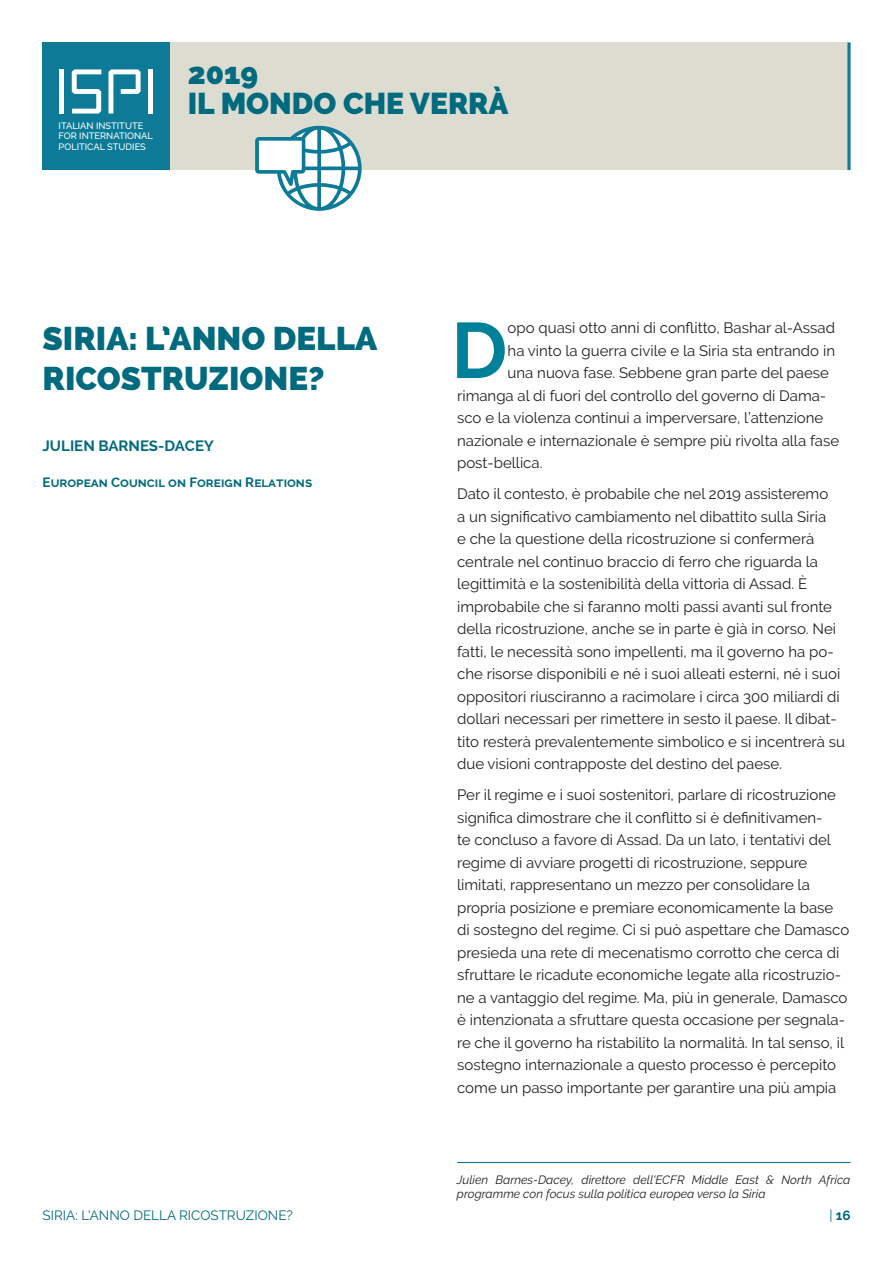
<style>
.page{position:relative;width:893px;height:1263px;background:#fff}
.page>*{position:absolute;margin:0;border:0;box-sizing:border-box;transform-origin:0 0}
.t1{font:700 78.45px "Raleway";color:#008099}
.t2{font:800 33px/39.6px "Raleway";color:#006a7e}
.t3{font:900 30px/30px "Raleway";color:#006a7e}
.t4{font:15px/22.5px "Raleway";color:#231f20}
.t5{font:700 15px "Raleway";color:#006a7e}
.t6{font:700 13.5px "Raleway";color:#006a7e}
.t7{font:13.5px "Raleway";color:#006a7e}
.t8{font:italic 12px/14.4px "Raleway";color:#231f20}
.t9{font:500 9.3px/10.5px "Raleway";color:#fff}
.s1{font-weight:400}
</style>
<div class="page">
<div style="left:170px;top:43px;width:681px;height:127px;background:#dcdcd1"></div>
<div style="left:43px;top:43px;width:127px;height:127px;background:#0d7b97"></div>
<div style="left:148px;top:69px;width:5px;height:45px;background:#fff"></div>
<svg style="left:108px;top:69px;width:33px;height:45px"></svg>
<hr style="left:60px;top:69px;width:4px;height:45px;background:#fff">
<svg style="left:72px;top:69px;width:29px;height:45px"></svg>
<svg style="left:255px;top:125px;width:107px;height:86px"></svg>
<hr style="left:847px;top:43px;width:3px;height:127px;background:#0d7b97">
<hr style="left:457px;top:1162px;width:394px;height:1px;background:#0d7b97">
<p class="t9" style="left:59px;top:120px;width:96px">ITALIAN INSTITUTE<br>FOR INTERNATIONAL<br>POLITICAL STUDIES</p>
<h3 class="t3" style="left:188px;top:58px;width:322px">2019<br>IL MONDO CHE VERRÀ</h3>
<h2 class="t2" style="left:43px;top:319px;width:336px">SIRIA: L’ANNO DELLA<br>RICOSTRUZIONE?</h2>
<p class="t5" style="left:43px;top:437px;width:173px">JULIEN BARNES-DACEY</p>
<p class="t6" style="left:43px;top:474px;width:271px">European Council on Foreign Relations</p>
<h1 class="t1" style="left:451px;top:306px;width:58px">D</h1>
<p class="t4" style="left:508px;top:316px;width:329px">opo quasi otto anni di conflitto, Bashar al-Assad</p>
<p class="t4" style="left:508px;top:339px;width:329px">ha vinto la guerra civile e la Siria sta entrando in</p>
<p class="t4" style="left:508px;top:361px;width:323px">una nuova fase. Sebbene gran parte del paese</p>
<p class="t4" style="left:457px;top:384px;width:371px">rimanga al di fuori del controllo del governo di Dama-</p>
<p class="t4" style="left:457px;top:406px;width:368px">sco e la violenza continui a imperversare, l’attenzione</p>
<p class="t4" style="left:457px;top:429px;width:383px">nazionale e internazionale è sempre più rivolta alla fase</p>
<p class="t4" style="left:457px;top:451px;width:87px">post-bellica.</p>
<p class="t4" style="left:457px;top:482px;width:389px">Dato il contesto, è probabile che nel 2019 assisteremo<br>a un significativo cambiamento nel dibattito sulla Siria<br>e che la questione della ricostruzione si confermerà centrale nel continuo braccio di ferro che riguarda la legittimità e la sostenibilità della vittoria di Assad. È improbabile che si faranno molti passi avanti sul fronte della ricostruzione, anche se in parte è già in corso. Nei fatti, le necessità sono impellenti, ma il governo ha po&shy;che risorse disponibili e né i suoi alleati esterni, né i suoi oppositori riusciranno a racimolare i circa 300 miliardi di dollari necessari per rimettere in sesto il paese. Il dibat&shy;tito resterà prevalentemente simbolico e si incentrerà su due visioni contrapposte del destino del paese.</p>
<p class="t4" style="left:457px;top:783px;width:394px">Per il regime e i suoi sostenitori, parlare di ricostruzione significa dimostrare che il conflitto si è definitivamen-<br>te concluso a favore di Assad. Da un lato, i tentativi del regime di avviare progetti di ricostruzione, seppure limitati, rappresentano un mezzo per consolidare la propria posizione e premiare economicamente la base di sostegno del regime. Ci si può aspettare che Damasco presieda una rete di mecenatismo corrotto che cerca di sfruttare le ricadute economiche legate alla ricostruzio&shy;ne a vantaggio del regime. Ma, più in generale, Damasco è intenzionata a sfruttare questa occasione per segnala&shy;re che il governo ha ristabilito la normalità. In tal senso, il sostegno internazionale a questo processo è percepito come un passo importante per garantire una più ampia</p>
<p class="t8" style="left:457px;top:1172px;width:395px">Julien Barnes-Dacey, direttore dell'ECFR Middle East &amp; North Africa programme con focus sulla politica europea verso la Siria</p>
<p class="t7" style="left:43px;top:1208px;width:252px">SIRIA: L'ANNO DELLA RICOSTRUZIONE?</p>
<p class="t6" style="left:829px;top:1208px;width:23px"><span class="s1">|</span> 16</p>
</div>
